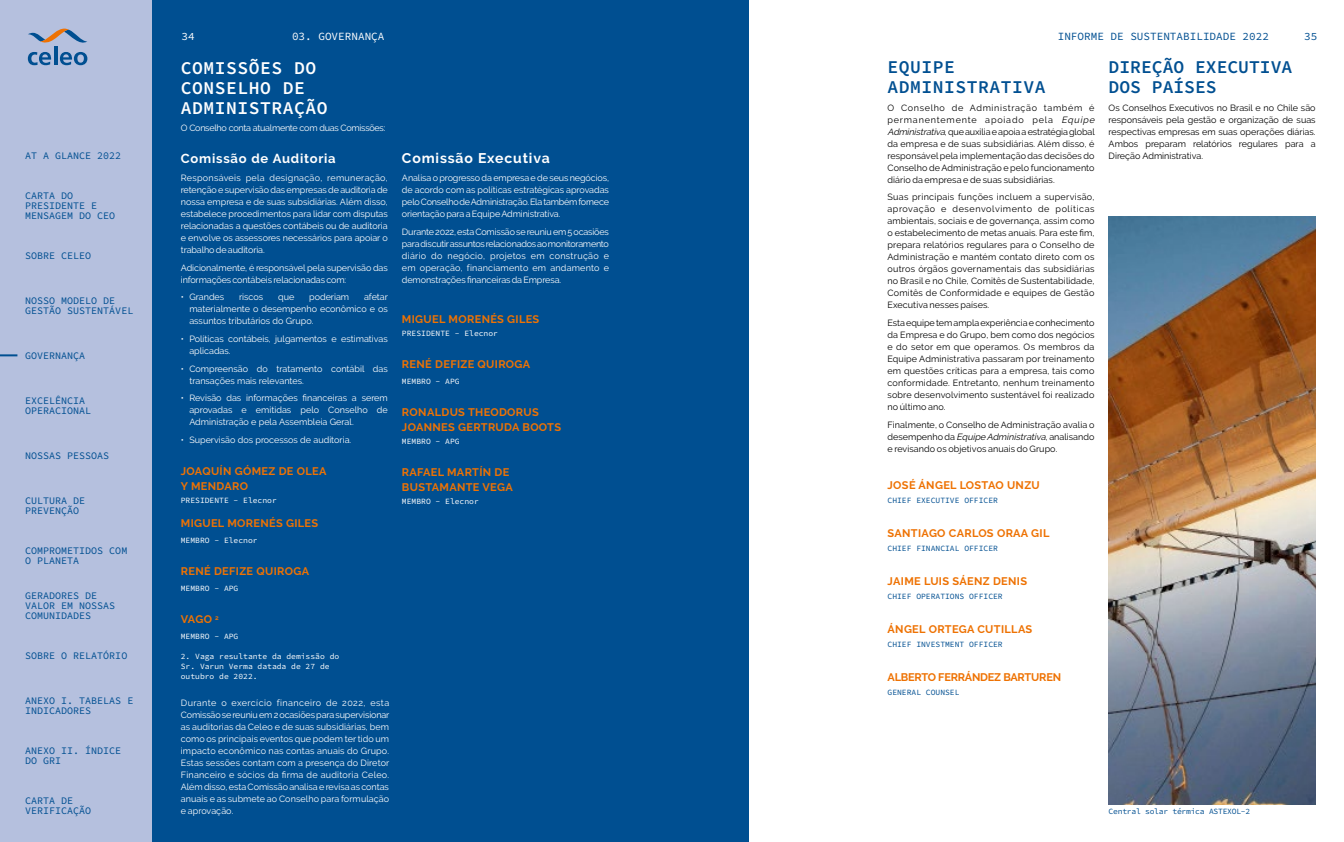
<style>
.page{position:relative;width:1344px;height:842px;background:#fff}
.page>*{position:absolute;margin:0;border:0;box-sizing:border-box;transform-origin:0 0}
.t1{font:600 18px/20px "Source Code Pro";letter-spacing:.03em;color:#fff}
.t2{font:600 18px/20px "Source Code Pro";color:#004f91}
.t3{font:600 18px/20px "Source Code Pro";letter-spacing:.03em;color:#004f91}
.t4{font:700 14px "Raleway";letter-spacing:.06em;color:#fff}
.t5{font:700 13px "Raleway";letter-spacing:.06em;color:#fff}
.t6{font:700 11px/15px "Raleway";letter-spacing:.03em;color:#ee7203}
.t7{font:11px "Source Code Pro";color:#004f91}
.t8{font:700 11px "Raleway";letter-spacing:-.02em;color:#ee7203}
.t9{font:11px "Source Code Pro";color:#fff}
.t10{font:10px/10px "Source Code Pro";color:#004f91}
.t11{font:9px/12px "Raleway";color:#fff;text-align:justify}
.t12{font:9px/12px "Raleway";letter-spacing:.01em;color:#000;text-align:justify}
.t13{font:9px "Raleway";letter-spacing:-.03em;color:#fff}
.t14{font:8px/10px "Source Code Pro";color:#fff}
.t15{font:8px "Source Code Pro";color:#004f91}
.t16{font:8px "Source Code Pro";letter-spacing:-.03em;color:#004f91}
.s1{font-style:italic}
</style>
<div class="page">
<div style="left:143px;top:0;width:605px;height:842px;background:#004f91"></div>
<div style="left:0;top:0;width:151px;height:842px;background:#b5c0de"></div>
<svg style="left:28px;top:52px;width:23px;height:13px"></svg>
<hr style="left:54px;top:46px;width:3px;height:19px;background:#004f91">
<svg style="left:60px;top:52px;width:27px;height:13px"></svg>
<svg style="left:28px;top:29px;width:59px;height:14px"></svg>
<img style="left:1108px;top:216px;width:207px;height:588px">
<svg style="left:0;top:354px;width:17px;height:2px"></svg>
<p class="t10" style="left:25px;top:151px;width:97px">AT A GLANCE 2022</p>
<p class="t10" style="left:25px;top:191px;width:91px">CARTA DO<br>PRESIDENTE E<br>MENSAGEM DO CEO</p>
<p class="t10" style="left:25px;top:251px;width:67px">SOBRE CELEO</p>
<p class="t10" style="left:25px;top:296px;width:110px">NOSSO MODELO DE<br>GESTÃO SUSTENTÁVEL</p>
<p class="t10" style="left:25px;top:351px;width:61px">GOVERNANÇA</p>
<p class="t10" style="left:25px;top:396px;width:67px">EXCELÊNCIA<br>OPERACIONAL</p>
<p class="t10" style="left:25px;top:451px;width:85px">NOSSAS PESSOAS</p>
<p class="t10" style="left:25px;top:496px;width:61px">CULTURA DE<br>PREVENÇÃO</p>
<p class="t10" style="left:25px;top:546px;width:104px">COMPROMETIDOS COM<br>O PLANETA</p>
<p class="t10" style="left:25px;top:591px;width:91px">GERADORES DE<br>VALOR EM NOSSAS<br>COMUNIDADES</p>
<p class="t10" style="left:25px;top:651px;width:104px">SOBRE O RELATÓRIO</p>
<p class="t10" style="left:25px;top:696px;width:110px">ANEXO I. TABELAS E<br>INDICADORES</p>
<p class="t10" style="left:25px;top:746px;width:97px">ANEXO II. ÍNDICE<br>DO GRI</p>
<p class="t10" style="left:25px;top:796px;width:67px">CARTA DE<br>VERIFICAÇÃO</p>
<p class="t9" style="left:292px;top:28px;width:94px">03. GOVERNANÇA</p>
<h1 class="t1" style="left:181px;top:58px;width:148px">COMISSÕES DO<br>CONSELHO DE<br>ADMINISTRAÇÃO</h1>
<p class="t13" style="left:181px;top:123px;width:206px">O Conselho conta atualmente com duas Comissões:</p>
<h3 class="t5" style="left:181px;top:151px;width:156px">Comissão de Auditoria</h3>
<p class="t11" style="left:181px;top:172px;width:209px">Responsáveis pela designação, remuneração, retenção e supervisão das empresas de auditoria de nossa empresa e de suas subsidiárias. Além disso, estabelece procedimentos para lidar com disputas relacionadas a questões contábeis ou de auditoria e envolve os assessores necessários para apoiar o trabalho de auditoria.</p>
<p class="t11" style="left:181px;top:261px;width:208px">Adicionalmente, é responsável pela supervisão das informações contábeis relacionadas com:</p>
<p class="t11" style="left:181px;top:291px;width:45px">• Grandes</p>
<p class="t11" style="left:239px;top:291px;width:26px">riscos</p>
<p class="t11" style="left:278px;top:291px;width:18px">que</p>
<p class="t11" style="left:309px;top:291px;width:42px">poderiam</p>
<p class="t9" style="left:181px;top:28px;width:15px">34</p>
<p class="t7" style="left:1057px;top:28px;width:213px">INFORME DE SUSTENTABILIDADE 2022</p>
<p class="t7" style="left:1304px;top:28px;width:15px">35</p>
<h1 class="t2" style="left:1108px;top:58px;width:185px">DIREÇÃO EXECUTIVA<br>DOS PAÍSES</h1>
<p class="t12" style="left:1108px;top:102px;width:208px">Os Conselhos Executivos no Brasil e no Chile são responsáveis pela gestão e organização de suas respectivas empresas em suas operações diárias.<br>Ambos preparam relatórios regulares para a Direção Administrativa.</p>
<h1 class="t3" style="left:887px;top:58px;width:160px">EQUIPE<br>ADMINISTRATIVA</h1>
<p class="t12" style="left:887px;top:102px;width:211px;text-align:left">O Conselho de Administração também é permanentemente apoiado pela <span class="s1">Equipe Administrativa</span>, que auxilia e apoia a estratégia global da empresa e de suas subsidiárias. Além disso, é responsável pela implementação das decisões do Conselho de Administração e pelo funcionamento diário da empresa e de suas subsidiárias.</p>
<p class="t12" style="left:887px;top:191px;width:209px">Suas principais funções incluem a supervisão, aprovação e desenvolvimento de políticas ambientais, sociais e de governança, assim como o estabelecimento de metas anuais. Para este fim, prepara relatórios regulares para o Conselho de Administração e mantém contato direto com os outros órgãos governamentais das subsidiárias no Brasil e no Chile, Comitês de Sustentabilidade, Comitês de Conformidade e equipes de Gestão Executiva nesses países.</p>
<p class="t12" style="left:887px;top:317px;width:209px">Esta equipe tem ampla experiência e conhecimento da Empresa e do Grupo, bem como dos negócios e do setor em que operamos. Os membros da Equipe Administrativa passaram por treinamento em questões críticas para a empresa, tais como conformidade. Entretanto, nenhum treinamento sobre desenvolvimento sustentável foi realizado no último ano.</p>
<p class="t12" style="left:887px;top:418px;width:209px">Finalmente, o Conselho de Administração avalia o desempenho da <span class="s1">Equipe Administrativa</span>, analisando e revisando os objetivos anuais do Grupo.</p>
<h2 class="t4" style="left:402px;top:150px;width:149px">Comissão Executiva</h2>
<p class="t11" style="left:402px;top:172px;width:209px">Analisa o progresso da empresa e de seus negócios, de acordo com as políticas estratégicas aprovadas pelo Conselho de Administração. Ela também fornece orientação para a Equipe Administrativa.</p>
<p class="t11" style="left:402px;top:225px;width:208px">Durante 2022, esta Comissão se reuniu em 5 ocasiões para discutir assuntos relacionados ao monitoramento diário do negócio, projetos em construção e em operação, financiamento em andamento e demonstrações financeiras da Empresa.</p>
<p class="t11" style="left:189px;top:291px;width:200px;text-indent:175px">afetar materialmente o desempenho econômico e os assuntos tributários do Grupo.</p>
<p class="t11" style="left:189px;top:333px;width:200px;text-indent:-9px">• Políticas contábeis, julgamentos e estimativas aplicadas.</p>
<p class="t11" style="left:189px;top:362px;width:200px;text-indent:-9px">• Compreensão do tratamento contábil das transações mais relevantes.</p>
<p class="t11" style="left:189px;top:392px;width:200px;text-indent:-9px">• Revisão das informações financeiras a serem aprovadas e emitidas pelo Conselho de Administração e pela Assembleia Geral.</p>
<p class="t11" style="left:181px;top:434px;width:172px">• Supervisão dos processos de auditoria.</p>
<p class="t6" style="left:402px;top:311px;width:139px">MIGUEL MORENÉS GILES</p>
<p class="t14" style="left:402px;top:328px;width:97px">PRESIDENTE - Elecnor</p>
<p class="t6" style="left:402px;top:356px;width:130px">RENÉ DEFIZE QUIROGA</p>
<p class="t14" style="left:402px;top:376px;width:59px">MEMBRO - APG</p>
<p class="t6" style="left:402px;top:404px;width:161px">RONALDUS THEODORUS<br>JOANNES GERTRUDA BOOTS</p>
<p class="t14" style="left:402px;top:436px;width:59px">MEMBRO - APG</p>
<p class="t6" style="left:181px;top:464px;width:147px">JOAQUÍN GÓMEZ DE OLEA<br>Y MENDARO</p>
<p class="t14" style="left:181px;top:495px;width:97px">PRESIDENTE - Elecnor</p>
<p class="t6" style="left:181px;top:516px;width:139px">MIGUEL MORENÉS GILES</p>
<p class="t14" style="left:181px;top:536px;width:78px">MEMBRO - Elecnor</p>
<p class="t6" style="left:181px;top:564px;width:130px">RENÉ DEFIZE QUIROGA</p>
<p class="t14" style="left:181px;top:584px;width:59px">MEMBRO - APG</p>
<p class="t6" style="left:181px;top:612px;width:40px">VAGO <sup>2</sup></p>
<p class="t14" style="left:181px;top:632px;width:59px">MEMBRO - APG</p>
<p class="t14" style="left:181px;top:652px;width:160px">2. Vaga resultante da demissão do<br>Sr. Varun Verma datada de 27 de outubro de 2022.</p>
<p class="t11" style="left:181px;top:696px;width:210px">Durante o exercício financeiro de 2022, esta Comissão se reuniu em 2 ocasiões para supervisionar as auditorias da Celeo e de suas subsidiárias, bem como os principais eventos que podem ter tido um impacto econômico nas contas anuais do Grupo.<br>Estas sessões contam com a presença do Diretor Financeiro e sócios da firma de auditoria Celeo.<br>Além disso, esta Comissão analisa e revisa as contas anuais e as submete ao Conselho para formulação e aprovação.</p>
<p class="t6" style="left:402px;top:464px;width:112px">RAFAEL MARTÍN DE<br>BUSTAMANTE VEGA</p>
<p class="t14" style="left:402px;top:496px;width:78px">MEMBRO - Elecnor</p>
<p class="t6" style="left:887px;top:478px;width:154px">JOSÉ ÁNGEL LOSTAO UNZU</p>
<p class="t15" style="left:887px;top:494px;width:112px">CHIEF EXECUTIVE OFFICER</p>
<p class="t6" style="left:887px;top:526px;width:163px">SANTIAGO CARLOS ORAA GIL</p>
<p class="t6" style="left:887px;top:574px;width:141px">JAIME LUIS SÁENZ DENIS</p>
<p class="t6" style="left:887px;top:622px;width:146px">ÁNGEL ORTEGA CUTILLAS</p>
<p class="t8" style="left:887px;top:671px;width:175px">ALBERTO FERRÁNDEZ BARTUREN</p>
<p class="t15" style="left:887px;top:542px;width:112px">CHIEF FINANCIAL OFFICER</p>
<p class="t15" style="left:887px;top:590px;width:117px">CHIEF OPERATIONS OFFICER</p>
<p class="t15" style="left:887px;top:638px;width:117px">CHIEF INVESTMENT OFFICER</p>
<p class="t15" style="left:887px;top:686px;width:73px">GENERAL COUNSEL</p>
<p class="t16" style="left:1108px;top:805px;width:143px">Central solar térmica ASTEXOL-2</p>
</div>
